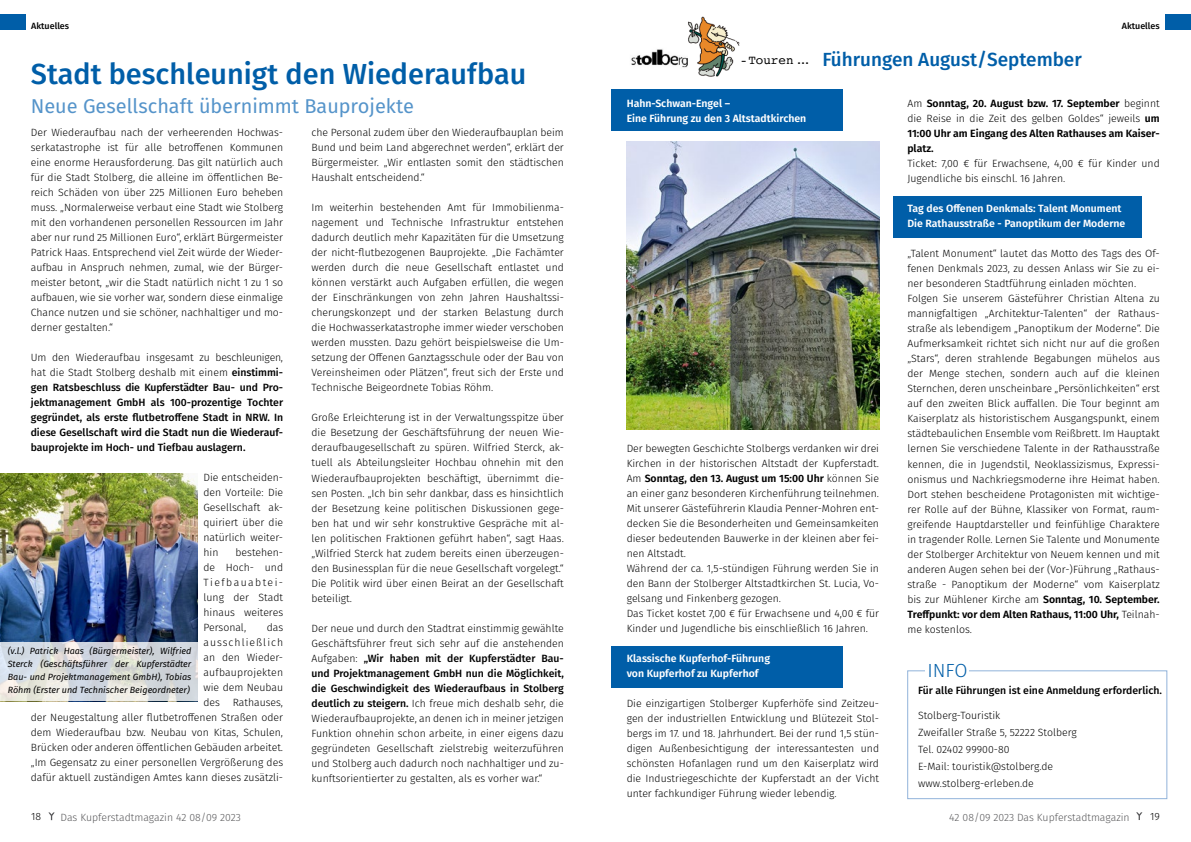
<style>
.page{position:relative;width:1191px;height:842px;background:#fff}
.page>*{position:absolute;margin:0;border:0;box-sizing:border-box;transform-origin:0 0}
.t1{font:500 29px "Fira Sans";color:#005ea8}
.t2{font:20px "Fira Sans";color:#5594ca}
.t3{font:500 19px "Fira Sans";color:#005ea8}
.t4{font:300 19px "Fira Sans";color:#005ea8}
.t5{font:12.6px "Courier";color:#000;scale:.71 1}
.t6{font:300 10.5px/15px "Fira Sans";color:#000;text-align:justify}
.t7{font:500 10.5px/15px "Fira Sans";color:#000;text-align:justify}
.t8{font:600 10.5px/15px "Fira Sans";color:#fff}
.t9{font:600 10.5px/15px "Fira Sans";color:#000;text-align:justify}
.t10{font:300 10.5px "Fira Sans";color:#58585a}
.t11{font:italic 9px/13px "Fira Sans";color:#000;text-align:justify}
.t12{font:500 9px "Fira Sans";color:#000}
.s1{font-weight:300}
.s2{font-weight:500}
.s3{font-size:10px}
.s4{font-weight:600}
</style>
<div class="page">
<div style="left:893px;top:196px;width:248px;height:41px;background:#005ea8"></div>
<div style="left:611px;top:646px;width:232px;height:41px;background:#005ea8"></div>
<div style="left:611px;top:90px;width:232px;height:41px;background:#005ea8"></div>
<img style="left:0;top:473px;width:198px;height:169px">
<svg style="left:0;top:642px;width:198px;height:59px"></svg>
<img style="left:626px;top:142px;width:253px;height:287px">
<div style="left:0;top:14px;width:26px;height:16px;background:#005ea8"></div>
<div style="left:1165px;top:14px;width:26px;height:15px;background:#005ea8"></div>
<div style="left:907px;top:670px;width:260px;height:129px;border:1px solid #91b3da"></div>
<div style="left:925px;top:660px;width:44px;height:18px;background:#fff"></div>
<img style="left:631px;top:49px;width:57px;height:19px">
<img style="left:688px;top:16px;width:52px;height:61px">
<svg style="left:1136px;top:812px;width:6px;height:8px"></svg>
<svg style="left:48px;top:812px;width:7px;height:8px"></svg>
<p class="t12" style="left:31px;top:19px;width:39px">Aktuelles</p>
<p class="t12" style="left:1121px;top:19px;width:39px">Aktuelles</p>
<h1 class="t1" style="left:31px;top:50px;width:497px">Stadt beschleunigt den Wiederaufbau</h1>
<h2 class="t2" style="left:31px;top:91px;width:385px">Neue Gesellschaft übernimmt Bauprojekte</h2>
<p class="t6" style="left:31px;top:125px;width:254px">Der Wiederaufbau nach der verheerenden Hochwas&shy;serkatastrophe ist für alle betroffenen Kommunen eine enorme Herausforderung. Das gilt natürlich auch für die Stadt Stolberg, die alleine im öffentlichen Be&shy;reich Schäden von über 225 Millionen Euro beheben muss. „Normalerweise verbaut eine Stadt wie Stolberg mit den vorhandenen personellen Ressourcen im Jahr aber nur rund 25 Millionen Euro“, erklärt Bürgermeister Patrick Haas. Entsprechend viel Zeit würde der Wieder&shy;aufbau in Anspruch nehmen, zumal, wie der Bürger&shy;meister betont, „wir die Stadt natürlich nicht 1 zu 1 so aufbauen, wie sie vorher war, sondern diese einmalige Chance nutzen und sie schöner, nachhaltiger und mo&shy;derner gestalten.“</p>
<p class="t7" style="left:31px;top:350px;width:254px"><span class="s1">Um den Wiederaufbau insgesamt zu beschleunigen, hat die Stadt Stolberg deshalb mit einem</span> einstimmi&shy;gen Ratsbeschluss die Kupferstädter Bau- und Pro&shy;jektmanagement GmbH als 100-prozentige Tochter gegründet, als erste flutbetroffene Stadt in NRW. In diese Gesellschaft wird die Stadt nun die Wiederauf&shy;bauprojekte im Hoch- und Tiefbau auslagern.</p>
<p class="t6" style="left:203px;top:470px;width:81px">Die entscheiden&shy;den Vorteile: Die Gesellschaft ak&shy;quiriert über die natürlich weiter&shy;hin</p>
<p class="t6" style="left:203px;top:545px;width:81px;text-indent:32px">bestehen&shy;de Hoch- und Tiefbauabtei&shy;lung der Stadt hinaus weiteres Personal,</p>
<p class="t6" style="left:31px;top:620px;width:254px;text-align:right">das<br>ausschließlich<br>an den Wieder-<br>aufbauprojekten<br>wie dem Neubau<br>des Rathauses,<br>der Neugestaltung aller flutbetroffenen Straßen oder dem Wiederaufbau bzw. Neubau von Kitas, Schulen,<br>Brücken oder anderen öffentlichen Gebäuden arbeitet. „Im Gegensatz zu einer personellen Vergrößerung des dafür aktuell zuständigen Amtes kann dieses zusätzli-</p>
<p class="t11" style="left:8px;top:644px;width:185px">(v.l.) Patrick Haas (Bürgermeister), Wilfried Sterck (Geschäftsführer der Kupferstädter Bau- und Projektmanagement GmbH), Tobias Röhm (Erster und Technischer Beigeordneter)</p>
<p class="t6" style="left:311px;top:125px;width:254px">che Personal zudem über den Wiederaufbauplan beim Bund und beim Land abgerechnet werden“, erklärt der Bürgermeister. „Wir entlasten somit den städtischen Haushalt entscheidend.“</p>
<p class="t6" style="left:311px;top:200px;width:254px">Im weiterhin bestehenden Amt für Immobilienma&shy;nagement und Technische Infrastruktur entstehen dadurch deutlich mehr Kapazitäten für die Umsetzung der nicht-flutbezogenen Bauprojekte. „Die Fachämter werden durch die neue Gesellschaft entlastet und können verstärkt auch Aufgaben erfüllen, die wegen der Einschränkungen von zehn Jahren Haushaltssi&shy;cherungskonzept und der starken Belastung durch die Hochwasserkatastrophe immer wieder verschoben werden mussten. Dazu gehört beispielsweise die Um&shy;setzung der Offenen Ganztagsschule oder der Bau von Vereinsheimen oder Plätzen“, freut sich der Erste und Technische Beigeordnete Tobias Röhm.</p>
<p class="t6" style="left:311px;top:410px;width:254px">Große Erleichterung ist in der Verwaltungsspitze über die Besetzung der Geschäftsführung der neuen Wie&shy;deraufbaugesellschaft zu spüren. Wilfried Sterck, ak&shy;tuell als Abteilungsleiter Hochbau ohnehin mit den Wiederaufbauprojekten beschäftigt, übernimmt die&shy;sen Posten. „Ich bin sehr dankbar, dass es hinsichtlich der Besetzung keine politischen Diskussionen gege&shy;ben hat und wir sehr konstruktive Gespräche mit al&shy;len politischen Fraktionen geführt haben“, sagt Haas. „Wilfried Sterck hat zudem bereits einen überzeugen&shy;den Businessplan für die neue Gesellschaft vorgelegt.“ Die Politik wird über einen Beirat an der Gesellschaft beteiligt.</p>
<p class="t6" style="left:311px;top:620px;width:254px">Der neue und durch den Stadtrat einstimmig gewählte Geschäftsführer freut sich sehr auf die anstehenden Aufgaben: <span class="s2">„Wir haben mit der Kupferstädter Bau&shy;und Projektmanagement GmbH nun die Möglichkeit, die Geschwindigkeit des Wiederaufbaus in Stolberg deutlich zu steigern.</span> Ich freue mich deshalb sehr, die Wiederaufbauprojekte, an denen ich in meiner jetzigen Funktion ohnehin schon arbeite, in einer eigens dazu gegründeten Gesellschaft zielstrebig weiterzuführen und Stolberg auch dadurch noch nachhaltiger und zu&shy;kunftsorientierter zu gestalten, als es vorher war.“</p>
<p class="t5" style="left:741px;top:50px;width:99px">- Touren <span class="s3">...</span></p>
<h3 class="t3" style="left:822px;top:44px;width:261px">Führungen August/September</h3>
<p class="t8" style="left:626px;top:95px;width:181px">Hahn-Schwan-Engel –<br>Eine Führung zu den 3 Altstadtkirchen</p>
<p class="t6" style="left:626px;top:441px;width:254px;text-align:left">Der bewegten Geschichte Stolbergs verdanken wir drei Kirchen in der historischen Altstadt der Kupferstadt.<br>Am <span class="s4">Sonntag, den 13. August um 15:00 Uhr</span> können Sie an einer ganz besonderen Kirchenführung teilnehmen.<br>Mit unserer Gästeführerin Klaudia Penner-Mohren ent&shy;decken Sie die Besonderheiten und Gemeinsamkeiten dieser bedeutenden Bauwerke in der kleinen aber fei&shy;nen Altstadt.<br>Während der ca. 1,5-stündigen Führung werden Sie in den Bann der Stolberger Altstadtkirchen St. Lucia, Vo&shy;gelsang und Finkenberg gezogen.<br>Das Ticket kostet 7,00 € für Erwachsene und 4,00 € für Kinder und Jugendliche bis einschließlich 16 Jahren.</p>
<p class="t8" style="left:626px;top:651px;width:145px">Klassische Kupferhof-Führung von Kupferhof zu Kupferhof</p>
<p class="t6" style="left:626px;top:696px;width:254px">Die einzigartigen Stolberger Kupferhöfe sind Zeitzeu&shy;gen der industriellen Entwicklung und Blütezeit Stol&shy;bergs im 17. und 18. Jahrhundert. Bei der rund 1,5 stün&shy;digen Außenbesichtigung der interessantesten und schönsten Hofanlagen rund um den Kaiserplatz wird die Industriegeschichte der Kupferstadt an der Vicht unter fachkundiger Führung wieder lebendig.</p>
<p class="t9" style="left:907px;top:96px;width:254px"><span class="s1">Am</span> Sonntag, 20. August bzw. 17. September <span class="s1">beginnt die Reise in die Zeit des gelben Goldes“ jeweils</span> um 11:00 Uhr am Eingang des Alten Rathauses am Kaiser&shy;platz.</p>
<p class="t6" style="left:907px;top:156px;width:254px">Ticket: 7,00 € für Erwachsene, 4,00 € für Kinder und<br>Jugendliche bis einschl. 16 Jahren.</p>
<p class="t8" style="left:907px;top:201px;width:219px">Tag des Offenen Denkmals: Talent Monument<br>Die Rathausstraße - Panoptikum der Moderne</p>
<p class="t6" style="left:907px;top:246px;width:254px;text-align:left">„Talent Monument“ lautet das Motto des Tags des Of&shy;fenen Denkmals 2023, zu dessen Anlass wir Sie zu ei&shy;ner besonderen Stadtführung einladen möchten.<br>Folgen Sie unserem Gästeführer Christian Altena zu mannigfaltigen „Architektur-Talenten“ der Rathaus&shy;straße als lebendigem „Panoptikum der Moderne“. Die Aufmerksamkeit richtet sich nicht nur auf die großen „Stars“, deren strahlende Begabungen mühelos aus der Menge stechen, sondern auch auf die kleinen Sternchen, deren unscheinbare „Persönlichkeiten“ erst auf den zweiten Blick auffallen. Die Tour beginnt am Kaiserplatz als historistischem Ausgangspunkt, einem städtebaulichen Ensemble vom Reißbrett. Im Hauptakt lernen Sie verschiedene Talente in der Rathausstraße kennen, die in Jugendstil, Neoklassizismus, Expressi&shy;onismus und Nachkriegsmoderne ihre Heimat haben.<br>Dort stehen bescheidene Protagonisten mit wichtige&shy;rer Rolle auf der Bühne, Klassiker von Format, raum&shy;greifende Hauptdarsteller und feinfühlige Charaktere in tragender Rolle. Lernen Sie Talente und Monumente der Stolberger Architektur von Neuem kennen und mit anderen Augen sehen bei der (Vor-)Führung „Rathaus&shy;straße - Panoptikum der Moderne“ vom Kaiserplatz bis zur Mühlener Kirche am <span class="s4">Sonntag, 10. September.<br>Treffpunkt: vor dem Alten Rathaus, 11:00 Uhr,</span> Teilnah&shy;me kostenlos.</p>
<h3 class="t4" style="left:927px;top:657px;width:42px">INFO</h3>
<p class="t7" style="left:918px;top:682px;width:245px">Für alle Führungen ist eine Anmeldung erforderlich.</p>
<p class="t6" style="left:918px;top:707px;width:160px;line-height:17px;text-align:left">Stolberg-Touristik<br>Zweifaller Straße 5, 52222 Stolberg<br>Tel. 02402 99900-80<br>E-Mail: touristik@stolberg.de www.stolberg-erleben.de</p>
<p class="t6" style="left:31px;top:809px;width:11px">18</p>
<p class="t10" style="left:60px;top:809px;width:182px">Das Kupferstadtmagazin 42 08/09 2023</p>
<p class="t10" style="left:949px;top:810px;width:182px">42 08/09 2023 Das Kupferstadtmagazin</p>
<p class="t6" style="left:1150px;top:809px;width:11px">19</p>
</div>
